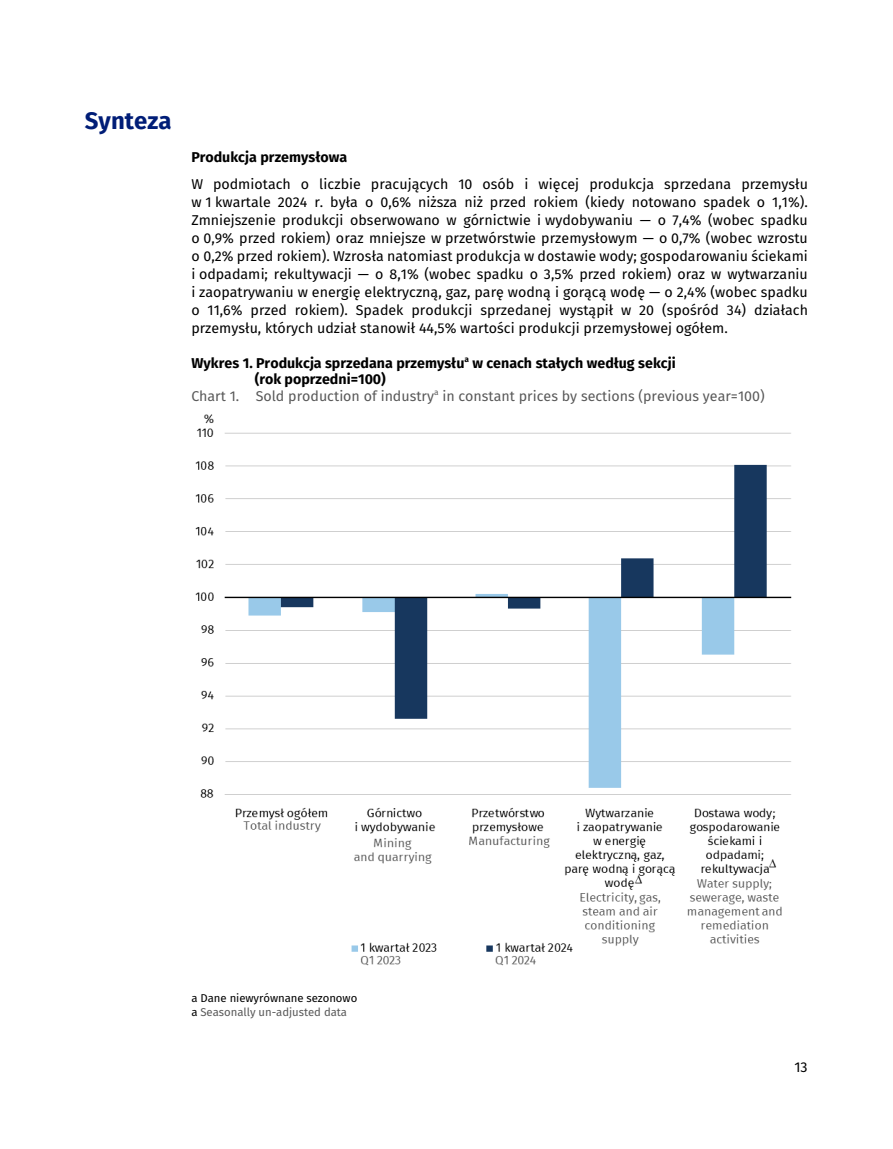
<style>
.page{position:relative;width:893px;height:1149px;background:#fff}
.page>*{position:absolute;margin:0;border:0;box-sizing:border-box;transform-origin:0 0}
.t1{font:700 24px "Fira Sans";color:#001d77}
.t2{font:14.25px/18px "Fira Sans";color:#000;text-align:justify}
.t3{font:700 14.25px "Fira Sans";color:#000}
.t4{font:14.25px "Fira Sans";color:#595959}
.t5{font:11.4px "Fira Sans";letter-spacing:-.005em;color:#595959}
.t6{font:11.4px "Fira Sans";letter-spacing:-.005em;color:#000}
.s1{color:#000}
</style>
<div class="page">
<img style="left:195px;top:414px;width:597px;height:552px">
<p class="t1" style="left:85px;top:100px;width:88px">Synteza</p>
<p class="t3" style="left:191px;top:144px;width:157px">Produkcja przemysłowa</p>
<p class="t2" style="left:191px;top:174px;width:618px">W podmiotach o liczbie pracujących 10 osób i więcej produkcja sprzedana przemysłu w 1 kwartale 2024 r. była o 0,6% niższa niż przed rokiem (kiedy notowano spadek o 1,1%).<br>Zmniejszenie produkcji obserwowano w górnictwie i wydobywaniu — o 7,4% (wobec spadku o 0,9% przed rokiem) oraz mniejsze w przetwórstwie przemysłowym — o 0,7% (wobec wzrostu o 0,2% przed rokiem). Wzrosła natomiast produkcja w dostawie wody; gospodarowaniu ściekami i odpadami; rekultywacji — o 8,1% (wobec spadku o 3,5% przed rokiem) oraz w wytwarzaniu i zaopatrywaniu w energię elektryczną, gaz, parę wodną i gorącą wodę — o 2,4% (wobec spadku o 11,6% przed rokiem). Spadek produkcji sprzedanej wystąpił w 20 (spośród 34) działach przemysłu, których udział stanowił 44,5% wartości produkcji przemysłowej ogółem.</p>
<p class="t3" style="left:191px;top:350px;width:486px">Wykres 1. Produkcja sprzedana przemysłu<sup>a</sup> w cenach stałych według sekcji</p>
<p class="t3" style="left:255px;top:367px;width:133px">(rok poprzedni=100)</p>
<p class="t4" style="left:191px;top:385px;width:575px">Chart 1. Sold production of industry<sup>a</sup> in constant prices by sections (previous year=100)</p>
<p class="t6" style="left:191px;top:989px;width:167px">a Dane niewyrównane sezonowo</p>
<p class="t5" style="left:191px;top:1003px;width:157px"><span class="s1">a</span> Seasonally un-adjusted data</p>
<p class="t2" style="left:795px;top:1057px;width:15px">13</p>
</div>
